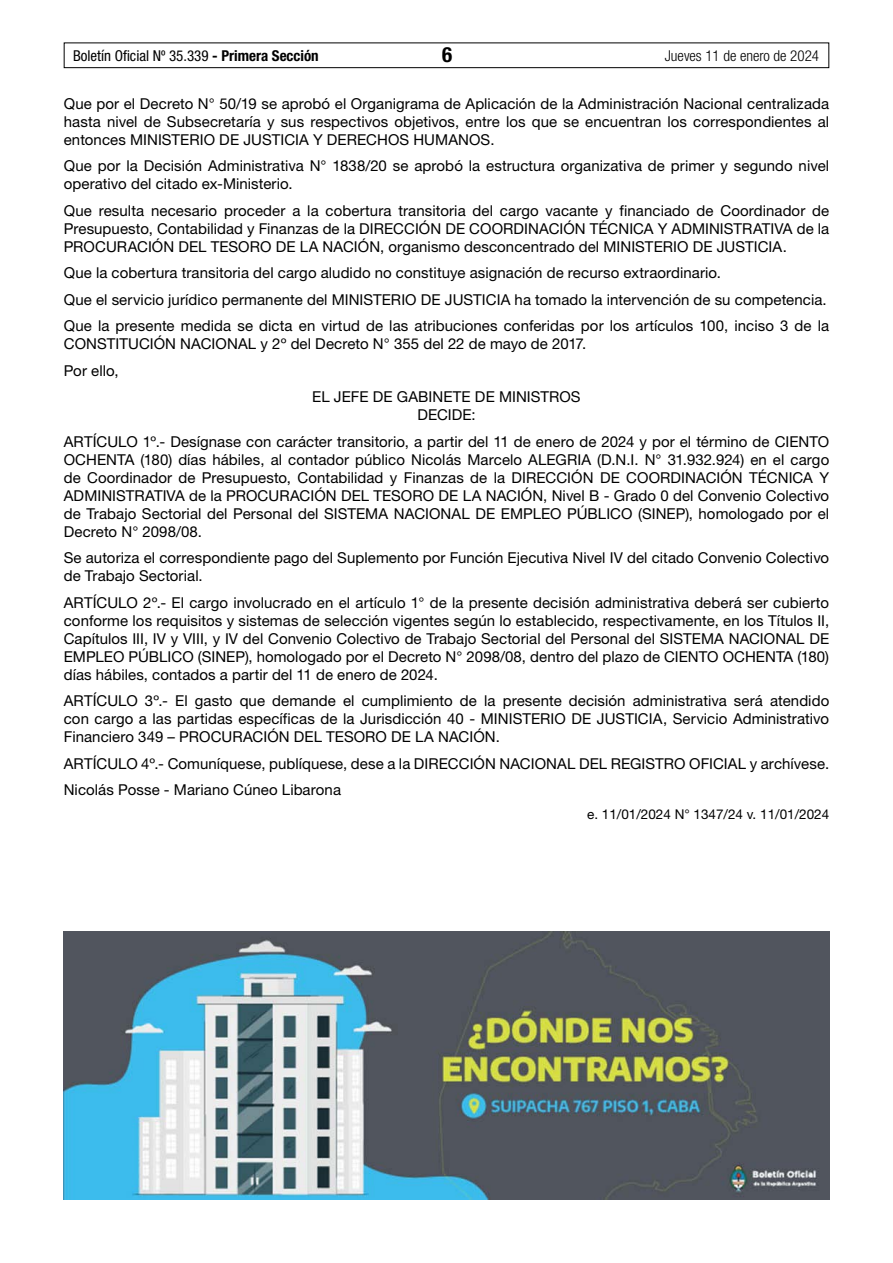
<style>
.page{position:relative;width:893px;height:1263px;background:#fff}
.page>*{position:absolute;margin:0;border:0;box-sizing:border-box;transform-origin:0 0}
.t1{font:700 condensed 21px "Helvetica Neue LT Std";color:#000}
.t2{font:15px/18px "Helvetica Neue LT Std";letter-spacing:.005em;color:#000;text-align:justify}
.t3{font:condensed 15px "Helvetica Neue LT Std";color:#000}
.t4{font:300 condensed 15px "Helvetica Neue LT Std";color:#000}
.t5{font:13.5px "Helvetica Neue LT Std";color:#000}
.s1{font-weight:700}
</style>
<div class="page">
<div style="left:64px;top:43px;width:765px;height:25px;border:1px solid #000"></div>
<img style="left:64px;top:931px;width:765px;height:268px">
<p class="t3" style="left:73px;top:47px;width:247px">Boletín Oficial Nº 35.339 <span class="s1">- Primera Sección</span></p>
<h1 class="t1" style="left:442px;top:42px;width:12px">6</h1>
<p class="t4" style="left:665px;top:47px;width:156px">Jueves 11 de enero de 2024</p>
<p class="t2" style="left:64px;top:94px;width:767px">Que por el Decreto N° 50/19 se aprobó el Organigrama de Aplicación de la Administración Nacional centralizada hasta nivel de Subsecretaría y sus respectivos objetivos, entre los que se encuentran los correspondientes al entonces MINISTERIO DE JUSTICIA Y DERECHOS HUMANOS.</p>
<p class="t2" style="left:64px;top:156px;width:767px">Que por la Decisión Administrativa N° 1838/20 se aprobó la estructura organizativa de primer y segundo nivel operativo del citado ex-Ministerio.</p>
<p class="t2" style="left:64px;top:201px;width:767px">Que resulta necesario proceder a la cobertura transitoria del cargo vacante y financiado de Coordinador de Presupuesto, Contabilidad y Finanzas de la DIRECCIÓN DE COORDINACIÓN TÉCNICA Y ADMINISTRATIVA de la PROCURACIÓN DEL TESORO DE LA NACIÓN, organismo desconcentrado del MINISTERIO DE JUSTICIA.</p>
<p class="t2" style="left:64px;top:259px;width:767px;line-height:26.5px;text-align:left">Que la cobertura transitoria del cargo aludido no constituye asignación de recurso extraordinario.<br>Que el servicio jurídico permanente del MINISTERIO DE JUSTICIA ha tomado la intervención de su competencia.<br>Que la presente medida se dicta en virtud de las atribuciones conferidas por los artículos 100, inciso 3 de la</p>
<p class="t2" style="left:64px;top:334px;width:524px">CONSTITUCIÓN NACIONAL y 2º del Decreto N° 355 del 22 de mayo de 2017.</p>
<p class="t2" style="left:64px;top:361px;width:56px">Por ello,</p>
<p class="t2" style="left:312px;top:388px;width:270px">EL JEFE DE GABINETE DE MINISTROS</p>
<p class="t2" style="left:64px;top:401px;width:767px;line-height:26.5px;text-align:center">DECIDE:<br>ARTÍCULO 1º.- Desígnase con carácter transitorio, a partir del 11 de enero de 2024 y por el término de CIENTO</p>
<p class="t2" style="left:64px;top:450px;width:767px">OCHENTA (180) días hábiles, al contador público Nicolás Marcelo ALEGRIA (D.N.I. N° 31.932.924) en el cargo de Coordinador de Presupuesto, Contabilidad y Finanzas de la DIRECCIÓN DE COORDINACIÓN TÉCNICA Y ADMINISTRATIVA de la PROCURACIÓN DEL TESORO DE LA NACIÓN, Nivel B - Grado 0 del Convenio Colectivo de Trabajo Sectorial del Personal del SISTEMA NACIONAL DE EMPLEO PÚBLICO (SINEP), homologado por el Decreto N° 2098/08.</p>
<p class="t2" style="left:64px;top:549px;width:767px">Se autoriza el correspondiente pago del Suplemento por Función Ejecutiva Nivel IV del citado Convenio Colectivo de Trabajo Sectorial.</p>
<p class="t2" style="left:64px;top:593px;width:767px">ARTÍCULO 2º.- El cargo involucrado en el artículo 1° de la presente decisión administrativa deberá ser cubierto conforme los requisitos y sistemas de selección vigentes según lo establecido, respectivamente, en los Títulos II, Capítulos III, IV y VIII, y IV del Convenio Colectivo de Trabajo Sectorial del Personal del SISTEMA NACIONAL DE EMPLEO PÚBLICO (SINEP), homologado por el Decreto N° 2098/08, dentro del plazo de CIENTO OCHENTA (180) días hábiles, contados a partir del 11 de enero de 2024.</p>
<p class="t2" style="left:64px;top:692px;width:767px">ARTÍCULO 3º.- El gasto que demande el cumplimiento de la presente decisión administrativa será atendido con cargo a las partidas específicas de la Jurisdicción 40 - MINISTERIO DE JUSTICIA, Servicio Administrativo Financiero 349 – PROCURACIÓN DEL TESORO DE LA NACIÓN.</p>
<p class="t2" style="left:64px;top:750px;width:767px;line-height:26.5px">ARTÍCULO 4º.- Comuníquese, publíquese, dese a la DIRECCIÓN NACIONAL DEL REGISTRO OFICIAL y archívese.<br>Nicolás Posse - Mariano Cúneo Libarona</p>
<p class="t5" style="left:587px;top:806px;width:244px">e. 11/01/2024 N° 1347/24 v. 11/01/2024</p>
</div>
